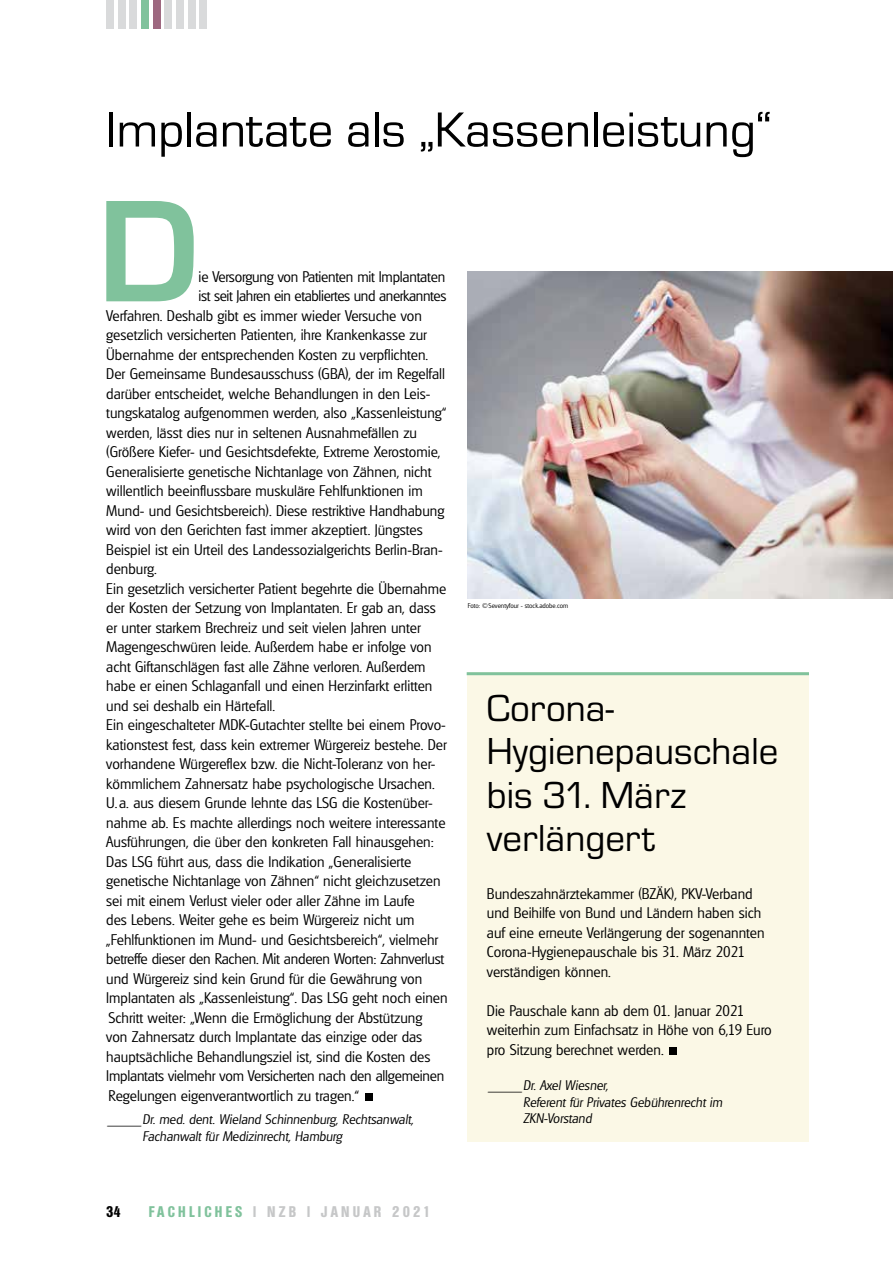
<style>
.page{position:relative;width:893px;height:1263px;background:#fff}
.page>*{position:absolute;margin:0;border:0;box-sizing:border-box;transform-origin:0 0}
.t1{font:700 150.45px "Micro Square";color:#80c29c}
.t2{font:700 57px "Arial";color:#000}
.t3{font:51px "Micro Square";color:#000}
.t4{font:39px/43.5px "Micro Square";color:#000}
.t5{font:300 15px/19.5px "Glasgow";color:#000}
.t6{font:300 15px "Glasgow";letter-spacing:-.025em;color:#000}
.t7{font:700 condensed 15px "Olympia";letter-spacing:.215em;color:#c6c7c8}
.t8{font:700 condensed 15px "Olympia";color:#000}
.t9{font:italic 300 13.5px/16.2px "Glasgow";color:#000}
.t10{font:italic 300 13.5px "Glasgow";color:#000;scale:2.7 1}
.t11{font:300 6.75px "Glasgow";color:#000}
.s1{color:#80c29c}
</style>
<div class="page">
<div style="left:106px;top:0;width:8px;height:28px;background:#d9dadb"></div>
<div style="left:118px;top:0;width:8px;height:28px;background:#d9dadb"></div>
<div style="left:130px;top:0;width:7px;height:28px;background:#d9dadb"></div>
<div style="left:141px;top:0;width:8px;height:28px;background:#80c29c"></div>
<div style="left:153px;top:0;width:8px;height:28px;background:#9e6880"></div>
<div style="left:165px;top:0;width:7px;height:28px;background:#d9dadb"></div>
<div style="left:176px;top:0;width:8px;height:28px;background:#d9dadb"></div>
<div style="left:188px;top:0;width:8px;height:28px;background:#d9dadb"></div>
<div style="left:200px;top:0;width:7px;height:28px;background:#d9dadb"></div>
<hr style="left:892px;top:106px;width:1px;height:64px;background:#9e6880">
<img style="left:468px;top:272px;width:425px;height:326px">
<div style="left:468px;top:672px;width:341px;height:470px;background:#fbf8e6"></div>
<hr style="left:467px;top:672px;width:342px;height:3px;background:#80c29c">
<h3 class="t3" style="left:106px;top:102px;width:667px">Implantate als „Kassenleistung“</h3>
<h1 class="t1" style="left:97px;top:170px;width:103px">D</h1>
<p class="t5" style="left:199px;top:267px;width:248px">ie Versorgung von Patienten mit Implantaten</p>
<p class="t6" style="left:199px;top:287px;width:249px">ist seit Jahren ein etabliertes und anerkanntes</p>
<p class="t5" style="left:106px;top:306px;width:317px">Verfahren. Deshalb gibt es immer wieder Versuche von</p>
<p class="t5" style="left:106px;top:325px;width:322px">gesetzlich versicherten Patienten, ihre Krankenkasse zur</p>
<p class="t5" style="left:106px;top:345px;width:323px">Übernahme der entsprechenden Kosten zu verpflichten.</p>
<p class="t5" style="left:106px;top:364px;width:340px">Der Gemeinsame Bundesausschuss (GBA), der im Regelfall</p>
<p class="t5" style="left:106px;top:384px;width:326px">darüber entscheidet, welche Behandlungen in den Leis-</p>
<p class="t5" style="left:106px;top:403px;width:342px">tungskatalog aufgenommen werden, also „Kassenleistung“</p>
<p class="t5" style="left:106px;top:423px;width:312px">werden, lässt dies nur in seltenen Ausnahmefällen zu</p>
<p class="t5" style="left:106px;top:442px;width:336px">(Größere Kiefer- und Gesichtsdefekte, Extreme Xerostomie,</p>
<p class="t5" style="left:106px;top:462px;width:327px">Generalisierte genetische Nichtanlage von Zähnen, nicht</p>
<p class="t5" style="left:106px;top:481px;width:318px">willentlich beeinflussbare muskuläre Fehlfunktionen im</p>
<p class="t5" style="left:106px;top:501px;width:339px">Mund- und Gesichtsbereich). Diese restriktive Handhabung</p>
<p class="t5" style="left:106px;top:520px;width:318px">wird von den Gerichten fast immer akzeptiert. Jüngstes</p>
<p class="t5" style="left:106px;top:540px;width:338px">Beispiel ist ein Urteil des Landessozialgerichts Berlin-Bran-</p>
<p class="t5" style="left:106px;top:559px;width:52px">denburg.</p>
<p class="t5" style="left:106px;top:579px;width:341px">Ein gesetzlich versicherter Patient begehrte die Übernahme</p>
<p class="t5" style="left:106px;top:598px;width:331px">der Kosten der Setzung von Implantaten. Er gab an, dass</p>
<p class="t5" style="left:106px;top:618px;width:316px">er unter starkem Brechreiz und seit vielen Jahren unter</p>
<p class="t5" style="left:106px;top:637px;width:327px">Magengeschwüren leide. Außerdem habe er infolge von</p>
<p class="t5" style="left:106px;top:657px;width:321px">acht Giftanschlägen fast alle Zähne verloren. Außerdem</p>
<p class="t5" style="left:106px;top:676px;width:328px">habe er einen Schlaganfall und einen Herzinfarkt erlitten</p>
<p class="t5" style="left:106px;top:696px;width:170px">und sei deshalb ein Härtefall.</p>
<p class="t5" style="left:106px;top:715px;width:341px">Ein eingeschalteter MDK-Gutachter stellte bei einem Provo-</p>
<p class="t5" style="left:106px;top:735px;width:342px">kationstest fest, dass kein extremer Würgereiz bestehe. Der</p>
<p class="t5" style="left:106px;top:754px;width:331px">vorhandene Würgereflex bzw. die Nicht-Toleranz von her-</p>
<p class="t5" style="left:106px;top:774px;width:330px">kömmlichem Zahnersatz habe psychologische Ursachen.</p>
<p class="t5" style="left:106px;top:793px;width:328px">U.a. aus diesem Grunde lehnte das LSG die Kostenüber-</p>
<p class="t5" style="left:106px;top:813px;width:341px">nahme ab. Es machte allerdings noch weitere interessante</p>
<p class="t5" style="left:106px;top:832px;width:329px">Ausführungen, die über den konkreten Fall hinausgehen:</p>
<p class="t5" style="left:106px;top:852px;width:307px">Das LSG führt aus, dass die Indikation „Generalisierte</p>
<p class="t5" style="left:106px;top:871px;width:336px">genetische Nichtanlage von Zähnen“ nicht gleichzusetzen</p>
<p class="t5" style="left:106px;top:891px;width:310px">sei mit einem Verlust vieler oder aller Zähne im Laufe</p>
<p class="t5" style="left:106px;top:910px;width:310px">des Lebens. Weiter gehe es beim Würgereiz nicht um</p>
<p class="t5" style="left:106px;top:930px;width:334px">„Fehlfunktionen im Mund- und Gesichtsbereich“, vielmehr</p>
<p class="t5" style="left:106px;top:949px;width:339px">betreffe dieser den Rachen. Mit anderen Worten: Zahnverlust</p>
<p class="t5" style="left:106px;top:969px;width:317px">und Würgereiz sind kein Grund für die Gewährung von</p>
<p class="t5" style="left:106px;top:988px;width:343px">Implantaten als „Kassenleistung“. Das LSG geht noch einen</p>
<p class="t5" style="left:108px;top:1008px;width:315px">Schritt weiter: „Wenn die Ermöglichung der Abstützung</p>
<p class="t5" style="left:106px;top:1027px;width:317px">von Zahnersatz durch Implantate das einzige oder das</p>
<p class="t5" style="left:106px;top:1047px;width:326px">hauptsächliche Behandlungsziel ist, sind die Kosten des</p>
<p class="t5" style="left:106px;top:1066px;width:339px">Implantats vielmehr vom Versicherten nach den allgemeinen</p>
<p class="t5" style="left:108px;top:1086px;width:252px">Regelungen eigenverantwortlich zu tragen.“</p>
<h2 class="t2" style="left:361px;top:1049px;width:17px">.</h2>
<p class="t10" style="left:106px;top:1118px;width:15px">—</p>
<p class="t9" style="left:143px;top:1111px;width:273px">Dr. med. dent. Wieland Schinnenburg, Rechtsanwalt,<br>Fachanwalt für Medizinrecht, Hamburg</p>
<p class="t11" style="left:468px;top:601px;width:102px">Foto: ©Seventyfour - stock.adobe.com</p>
<h3 class="t4" style="left:487px;top:687px;width:293px">Corona-<br>Hygienepauschale bis 31. März verlängert</h3>
<p class="t5" style="left:487px;top:883px;width:279px">Bundeszahnärztekammer (BZÄK), PKV-Verband und Beihilfe von Bund und Ländern haben sich auf eine erneute Verlängerung der sogenannten Corona-Hygienepauschale bis 31. März 2021 verständigen können.</p>
<p class="t5" style="left:487px;top:1000px;width:286px">Die Pauschale kann ab dem 01. Januar 2021 weiterhin zum Einfachsatz in Höhe von 6,19 Euro pro Sitzung berechnet werden.</p>
<h2 class="t2" style="left:665px;top:1002px;width:17px">.</h2>
<p class="t10" style="left:487px;top:1084px;width:15px">—</p>
<p class="t9" style="left:523px;top:1077px;width:201px">Dr. Axel Wiesner,<br>Referent für Privates Gebührenrecht im<br>ZKN-Vorstand</p>
<p class="t8" style="left:106px;top:1203px;width:16px">34</p>
<p class="t7" style="left:149px;top:1203px;width:283px"><span class="s1">FACHLICHES</span> | NZB | JANUAR 2021</p>
</div>
